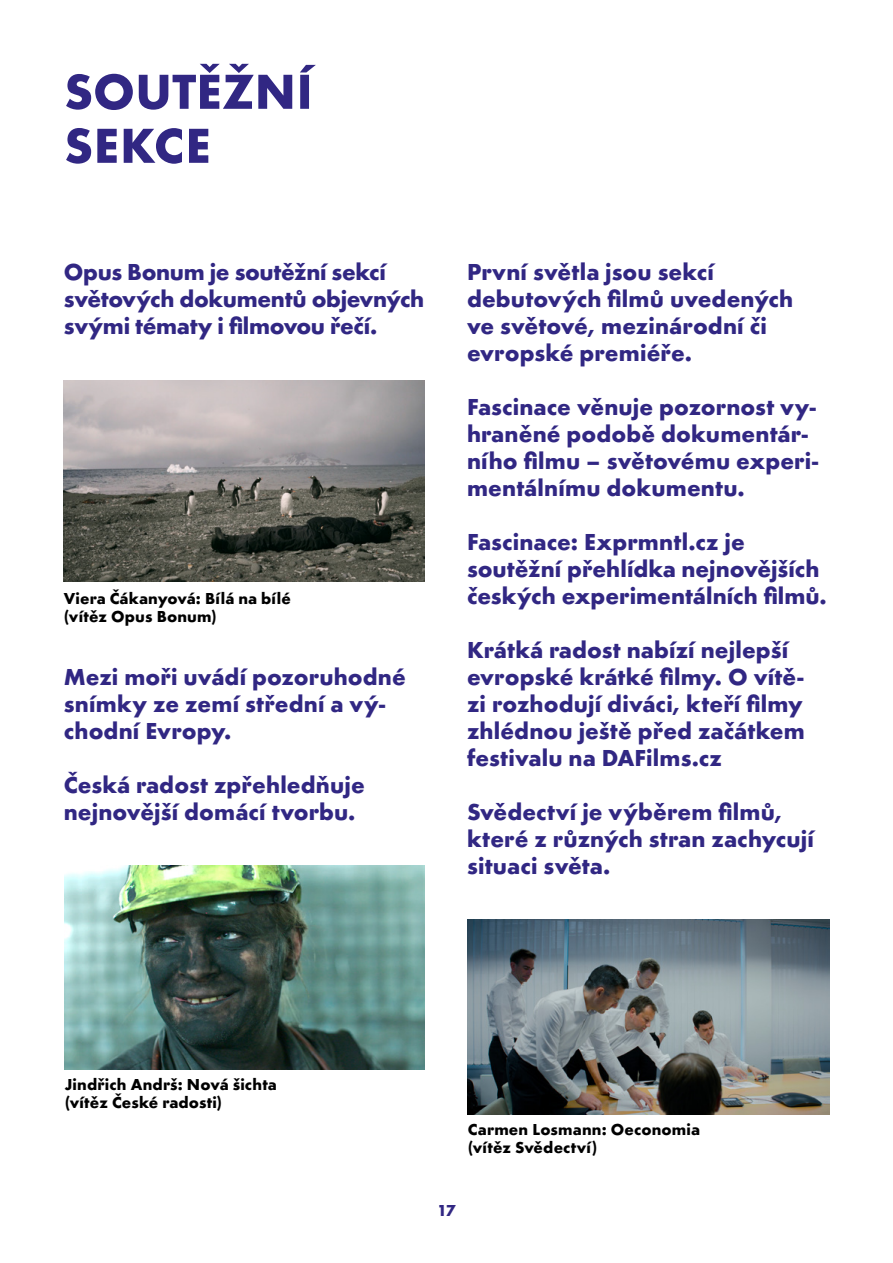
<style>
.page{position:relative;width:893px;height:1263px;background:#fff}
.page>*{position:absolute;margin:0;border:0;box-sizing:border-box;transform-origin:0 0}
.t1{font:700 51px/54px "Futiglau Odstupnovana";letter-spacing:.005em;color:#312783}
.t2{font:700 24px/27px "Futiglau Odstupnovana";letter-spacing:.005em;color:#312783}
.t3{font:700 24px/27px "Futiglau Odstupnovana";letter-spacing:-.015em;color:#312783}
.t4{font:700 16.5px/18px "Futiglau Odstupnovana";letter-spacing:.01em;color:#000}
.t5{font:700 16.5px "Futiglau Odstupnovana";color:#312783}
</style>
<div class="page">
<img style="left:64px;top:380px;width:360px;height:202px">
<img style="left:65px;top:865px;width:359px;height:204px">
<img style="left:467px;top:919px;width:362px;height:195px">
<h1 class="t1" style="left:64px;top:64px;width:250px">SOUTĚŽNÍ<br>SEKCE</h1>
<p class="t3" style="left:64px;top:258px;width:362px">Opus Bonum je soutěžní sekcí světových dokumentů objevných svými tématy i filmovou řečí.</p>
<p class="t4" style="left:64px;top:589px;width:229px">Viera Čákanyová: Bílá na bílé (vítěz Opus Bonum)</p>
<p class="t2" style="left:64px;top:663px;width:344px">Mezi moři uvádí pozoruhodné snímky ze zemí střední a vý&shy;chodní Evropy.</p>
<p class="t2" style="left:64px;top:771px;width:302px">Česká radost zpřehledňuje nejnovější domácí tvorbu.</p>
<p class="t2" style="left:467px;top:258px;width:328px">První světla jsou sekcí debutových filmů uvedených ve světové, mezinárodní či evropské premiéře.</p>
<p class="t2" style="left:467px;top:393px;width:353px">Fascinace věnuje pozornost vy&shy;hraněné podobě dokumentár&shy;ního filmu – světovému experi&shy;mentálnímu dokumentu.</p>
<p class="t2" style="left:467px;top:528px;width:361px">Fascinace: Exprmntl.cz je soutěžní přehlídka nejnovějších českých experimentálních filmů.</p>
<p class="t2" style="left:467px;top:636px;width:339px">Krátká radost nabízí nejlepší evropské krátké filmy. O vítě&shy;zi rozhodují diváci, kteří filmy zhlédnou ještě před začátkem festivalu na DAFilms.cz</p>
<p class="t2" style="left:467px;top:798px;width:348px">Svědectví je výběrem filmů, které z různých stran zachycují situaci světa.</p>
<p class="t4" style="left:65px;top:1075px;width:214px">Jindřich Andrš: Nová šichta (vítěz České radosti)</p>
<p class="t4" style="left:468px;top:1120px;width:234px">Carmen Losmann: Oeconomia (vítěz Svědectví)</p>
<p class="t5" style="left:437px;top:1201px;width:20px">17</p>
</div>
